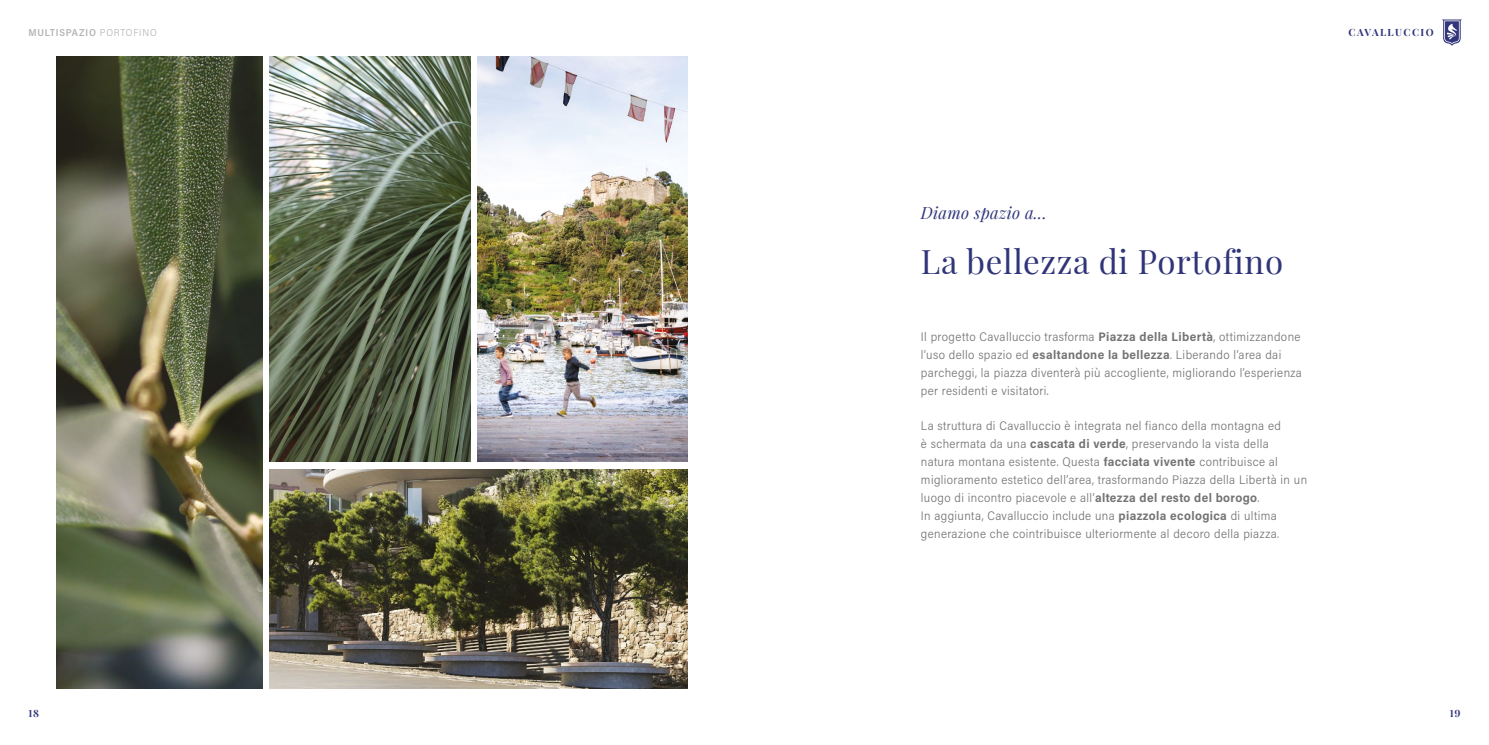
<style>
.page{position:relative;width:1489px;height:745px;background:#fff}
.page>*{position:absolute;margin:0;border:0;box-sizing:border-box;transform-origin:0 0}
.t1{font:33px "Playfair Display";letter-spacing:.02em;color:#303579}
.t2{font:italic 16.5px "Playfair Display";letter-spacing:.02em;color:#31357a}
.t3{font:300 12.38px/17.9px "Acumin Pro Semi Cond";letter-spacing:.03em;color:#737373}
.t4{font:600 10px "Acumin Pro Semi Cond";letter-spacing:.075em;color:#b2b3b6}
.t5{font:700 10px "Playfair Display";letter-spacing:.145em;color:#31357a}
.t6{font:700 10px "Playfair Display";color:#303579}
.s1{font-weight:300}
.s2{font-weight:700}
</style>
<div class="page">
<img style="left:269px;top:57px;width:201px;height:404px">
<img style="left:269px;top:469px;width:418px;height:218px">
<img style="left:477px;top:57px;width:210px;height:404px">
<img style="left:57px;top:57px;width:205px;height:630px">
<svg style="left:1442px;top:19px;width:20px;height:27px"></svg>
<p class="t4" style="left:28px;top:25px;width:130px">MULTISPAZIO <span class="s1">PORTOFINO</span></p>
<p class="t5" style="left:1348px;top:24px;width:87px">CAVALLUCCIO</p>
<h2 class="t2" style="left:920px;top:200px;width:127px">Diamo spazio a...</h2>
<h1 class="t1" style="left:920px;top:235px;width:363px">La bellezza di Portofino</h1>
<p class="t3" style="left:920px;top:327px;width:382px">Il progetto Cavalluccio trasforma <span class="s2">Piazza della Libertà</span>, ottimizzandone l’uso dello spazio ed <span class="s2">esaltandone la bellezza</span>. Liberando l’area dai parcheggi, la piazza diventerà più accogliente, migliorando l’esperienza per residenti e visitatori.</p>
<p class="t3" style="left:920px;top:416px;width:388px">La struttura di Cavalluccio è integrata nel fianco della montagna ed<br>è schermata da una <span class="s2">cascata di verde</span>, preservando la vista della<br>natura montana esistente. Questa <span class="s2">facciata vivente</span> contribuisce al miglioramento estetico dell’area, trasformando Piazza della Libertà in un luogo di incontro piacevole e all’<span class="s2">altezza del resto del borogo</span>.<br>In aggiunta, Cavalluccio include una <span class="s2">piazzola ecologica</span> di ultima generazione che cointribuisce ulteriormente al decoro della piazza.</p>
<p class="t6" style="left:28px;top:704px;width:12px">18</p>
<p class="t6" style="left:1449px;top:704px;width:12px">19</p>
</div>
